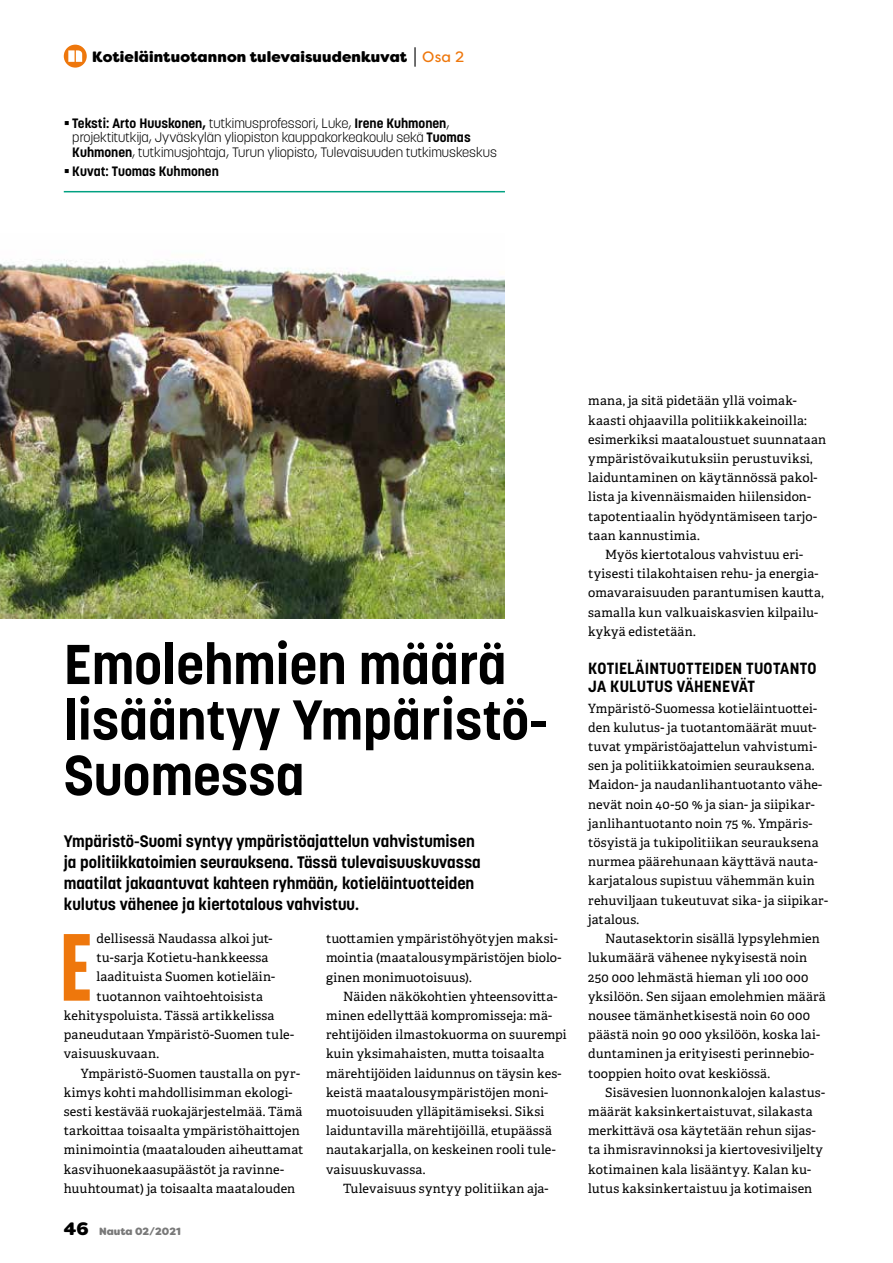
<style>
.page{position:relative;width:893px;height:1263px;background:#fff}
.page>*{position:absolute;margin:0;border:0;box-sizing:border-box;transform-origin:0 0}
.t1{font:800 94.35px "Korolev Compressed";color:#ee770c}
.t2{font:700 55.5px/55.5px "Korolev";color:#000}
.t3{font:700 16.5px/21px "Korolev";color:#000}
.t4{font:700 16.05px/18px "Korolev";letter-spacing:.02em;color:#000}
.t5{font:800 15px "Filson Soft";letter-spacing:.01em;color:#000}
.t6{font:300 13.5px/14.5px "Korolev";color:#000}
.t7{font:700 13.5px "Korolev";color:#000}
.t8{font:12.75px/19.2px "Adelle PE";letter-spacing:.015em;color:#000}
.t9{font:800 10.5px "Filson Soft";color:#797979}
.s1{font-weight:400;color:#ee770c}
.s2{font-weight:700}
.s3{font-size:18px;color:#000}
</style>
<div class="page">
<hr style="left:64px;top:191px;width:441px;height:1px;background:#00a181">
<div style="left:64px;top:45px;width:23px;height:23px;background:#ee770c;border-radius:50%"></div>
<svg style="left:68px;top:50px;width:14px;height:12px"></svg>
<svg style="left:414px;top:48px;width:2px;height:18px"></svg>
<img style="left:0;top:259px;width:505px;height:360px">
<p class="t5" style="left:92px;top:47px;width:373px">Kotieläintuotannon tulevaisuudenkuvat <span class="s1">Osa 2</span></p>
<p class="t6" style="left:72px;top:116px;width:426px;text-indent:-9px">▪ <span class="s2">Teksti: Arto Huuskonen,</span> tutkimusprofessori, Luke, <span class="s2">Irene Kuhmonen</span>, projektitutkija, Jyväskylän yliopiston kauppakorkeakoulu sekä <span class="s2">Tuomas<br>Kuhmonen</span>, tutkimusjohtaja, Turun yliopisto, Tulevaisuuden tutkimuskeskus</p>
<p class="t7" style="left:64px;top:162px;width:156px">▪ Kuvat: Tuomas Kuhmonen</p>
<h2 class="t2" style="left:64px;top:637px;width:486px">Emolehmien määrä lisääntyy Ympäristö-<br>Suomessa</h2>
<p class="t3" style="left:64px;top:831px;width:418px">Ympäristö-Suomi syntyy ympäristöajattelun vahvistumisen ja politiikkatoimien seurauksena. Tässä tulevaisuuskuvassa maatilat jakaantuvat kahteen ryhmään, kotieläintuotteiden kulutus vähenee ja kiertotalous vahvistuu.</p>
<h1 class="t1" style="left:60px;top:912px;width:33px">E</h1>
<p class="t8" style="left:97px;top:928px;width:178px">dellisessä Naudassa alkoi jut-</p>
<p class="t8" style="left:326px;top:928px;width:237px">tuottamien ympäristöhyötyjen maksi&shy;mointia (maatalousympäristöjen biolo&shy;ginen monimuotoisuus).</p>
<p class="t8" style="left:326px;top:986px;width:242px;text-indent:17px">Näiden näkökohtien yhteensovitta&shy;minen edellyttää kompromisseja: mä&shy;rehtijöiden ilmastokuorma on suurempi kuin yksimahaisten, mutta toisaalta märehtijöiden laidunnus on täysin kes&shy;keistä maatalousympäristöjen moni&shy;muotoisuuden ylläpitämiseksi. Siksi laiduntavilla märehtijöillä, etupäässä nautakarjalla, on keskeinen rooli tule&shy;vaisuuskuvassa.</p>
<p class="t8" style="left:343px;top:1178px;width:207px">Tulevaisuus syntyy politiikan aja-</p>
<p class="t8" style="left:97px;top:948px;width:173px">tu-sarja Kotietu-hankkeessa</p>
<p class="t8" style="left:97px;top:967px;width:180px">laadituista Suomen kotieläin-</p>
<p class="t8" style="left:97px;top:986px;width:168px">tuotannon vaihtoehtoisista</p>
<p class="t8" style="left:64px;top:1005px;width:212px">kehityspoluista. Tässä artikkelissa</p>
<p class="t8" style="left:64px;top:1024px;width:232px">paneudutaan Ympäristö-Suomen tule-</p>
<p class="t8" style="left:64px;top:1044px;width:97px">vaisuuskuvaan.</p>
<p class="t8" style="left:81px;top:1063px;width:221px">Ympäristö-Suomen taustalla on pyr-</p>
<p class="t8" style="left:64px;top:1082px;width:230px">kimys kohti mahdollisimman ekologi-</p>
<p class="t8" style="left:64px;top:1101px;width:240px">sesti kestävää ruokajärjestelmää. Tämä</p>
<p class="t8" style="left:64px;top:1120px;width:238px">tarkoittaa toisaalta ympäristöhaittojen</p>
<p class="t8" style="left:64px;top:1140px;width:241px">minimointia (maatalouden aiheuttamat</p>
<p class="t8" style="left:64px;top:1159px;width:222px">kasvihuonekaasupäästöt ja ravinne-</p>
<p class="t8" style="left:64px;top:1178px;width:233px">huuhtoumat) ja toisaalta maatalouden</p>
<p class="t9" style="left:64px;top:1225px;width:119px"><span class="s3">46</span> Nauta 02/2021</p>
<p class="t8" style="left:588px;top:391px;width:210px">mana, ja sitä pidetään yllä voimak-</p>
<p class="t8" style="left:588px;top:410px;width:220px">kaasti ohjaavilla politiikkakeinoilla:</p>
<p class="t8" style="left:588px;top:429px;width:240px">esimerkiksi maataloustuet suunnataan</p>
<p class="t8" style="left:588px;top:448px;width:226px">ympäristövaikutuksiin perustuviksi,</p>
<p class="t8" style="left:588px;top:468px;width:231px">laiduntaminen on käytännössä pakol-</p>
<p class="t8" style="left:588px;top:487px;width:224px">lista ja kivennäismaiden hiilensidon-</p>
<p class="t8" style="left:588px;top:506px;width:230px">tapotentiaalin hyödyntämiseen tarjo-</p>
<p class="t8" style="left:588px;top:525px;width:113px">taan kannustimia.</p>
<p class="t8" style="left:605px;top:544px;width:199px">Myös kiertotalous vahvistuu eri-</p>
<p class="t8" style="left:588px;top:564px;width:232px">tyisesti tilakohtaisen rehu- ja energia-</p>
<p class="t8" style="left:588px;top:583px;width:237px">omavaraisuuden parantumisen kautta,</p>
<p class="t8" style="left:588px;top:602px;width:231px">samalla kun valkuaiskasvien kilpailu-</p>
<p class="t8" style="left:588px;top:621px;width:109px">kykyä edistetään.</p>
<p class="t4" style="left:588px;top:660px;width:230px">KOTIELÄINTUOTTEIDEN TUOTANTO<br>JA KULUTUS VÄHENEVÄT</p>
<p class="t8" style="left:588px;top:698px;width:241px">Ympäristö-Suomessa kotieläintuottei&shy;den kulutus- ja tuotantomäärät muut&shy;tuvat ympäristöajattelun vahvistumi&shy;sen ja politiikkatoimien seurauksena.<br>Maidon- ja naudanlihantuotanto vähe&shy;nevät noin 40-50 % ja sian- ja siipikar&shy;janlihantuotanto noin 75 %. Ympäris&shy;tösyistä ja tukipolitiikan seurauksena nurmea päärehunaan käyttävä nauta&shy;karjatalous supistuu vähemmän kuin rehuviljaan tukeutuvat sika- ja siipikar&shy;jatalous.</p>
<p class="t8" style="left:588px;top:928px;width:239px;text-indent:17px">Nautasektorin sisällä lypsylehmien lukumäärä vähenee nykyisestä noin 250 000 lehmästä hieman yli 100 000 yksilöön. Sen sijaan emolehmien määrä nousee tämänhetkisestä noin 60 000 päästä noin 90 000 yksilöön, koska lai&shy;duntaminen ja erityisesti perinnebio&shy;tooppien hoito ovat keskiössä.</p>
<p class="t8" style="left:588px;top:1082px;width:238px;text-indent:17px">Sisävesien luonnonkalojen kalastus&shy;määrät kaksinkertaistuvat, silakasta merkittävä osa käytetään rehun sijas&shy;ta ihmisravinnoksi ja kiertovesiviljelty kotimainen kala lisääntyy. Kalan ku&shy;lutus kaksinkertaistuu ja kotimaisen</p>
</div>
